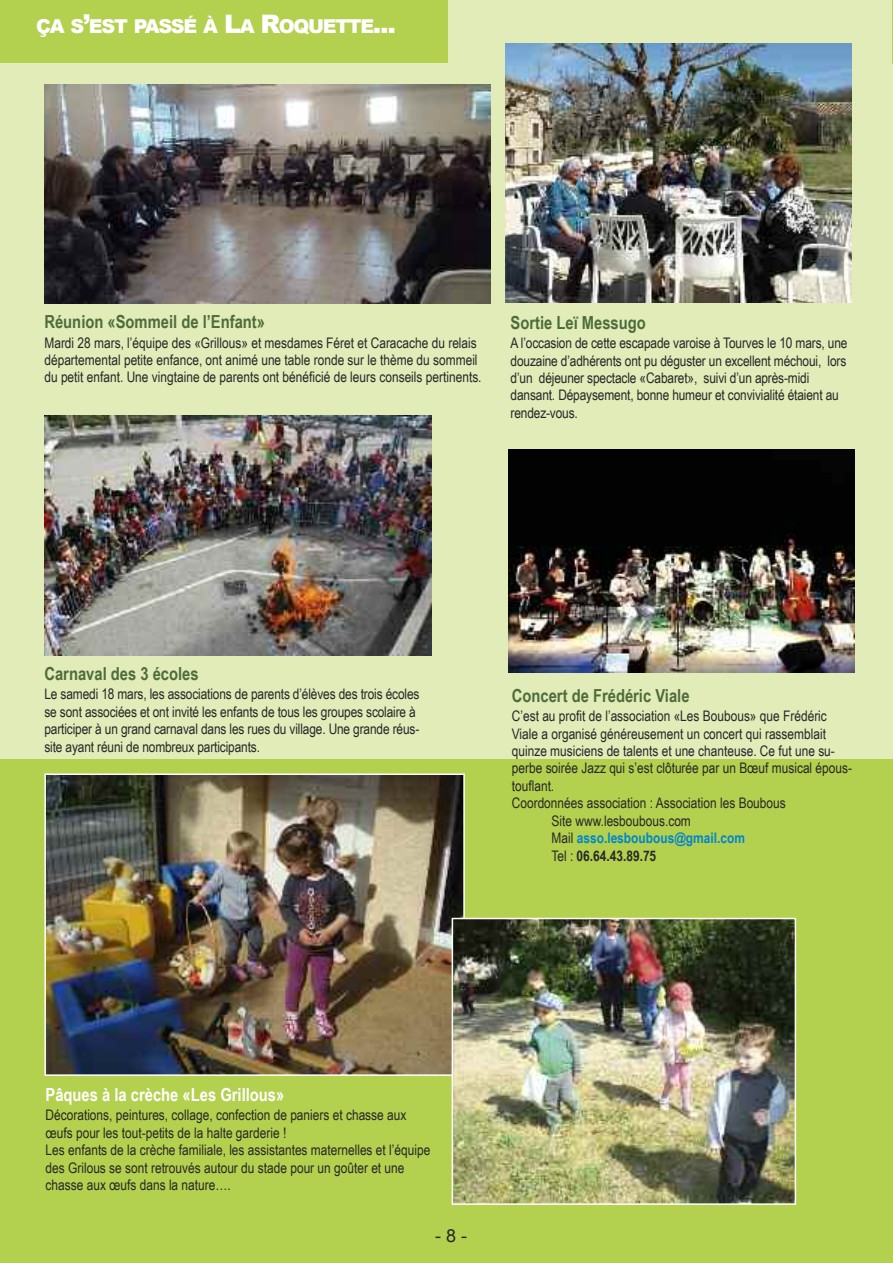
<style>
.page{position:relative;width:893px;height:1263px;background:#b4d04f}
.page>*{position:absolute;margin:0;border:0;box-sizing:border-box;transform-origin:0 0}
.t1{font:900 19.2px "Arial";letter-spacing:-.065em;color:#fff}
.t2{font:700 18px "Arial Narrow";color:#4e6c3b}
.t3{font:700 18px "Arial Narrow";color:#fff}
.t4{font:18px "Arial";color:#272627}
.t5{font:14.55px/17.4px "Arial Narrow";color:#272627}
.t6{font:700 14.55px "Arial Narrow";color:#0085cc}
.t7{font:700 14.55px "Arial Narrow";color:#272627}
.s1{font-size:25.5px}
.s2{font-weight:400;color:#272627}
.s3{font-weight:400}
</style>
<div class="page">
<div style="left:0;top:0;width:893px;height:759px;background:#e1ecb9"></div>
<div style="left:0;top:0;width:448px;height:62px;background:#b4d04f"></div>
<img style="left:44px;top:85px;width:447px;height:218px">
<img style="left:505px;top:43px;width:347px;height:260px">
<img style="left:44px;top:416px;width:387px;height:239px">
<img style="left:47px;top:776px;width:415px;height:297px">
<div style="left:44px;top:773px;width:421px;height:303px;border:2px solid #fff"></div>
<img style="left:455px;top:921px;width:338px;height:281px">
<div style="left:452px;top:918px;width:344px;height:287px;border:2px solid #fff"></div>
<hr style="left:892px;top:0;width:1px;height:1263px;background:#b4d04f">
<img style="left:508px;top:449px;width:347px;height:223px">
<h1 class="t1" style="left:36px;top:12px;width:361px">ÇA S<span class="s1">’</span>EST PASSÉ À <span class="s1">L</span>A <span class="s1">R</span>OQUETTE<span class="s1">...</span></h1>
<p class="t2" style="left:44px;top:312px;width:222px">Réunion «Sommeil de l’enfant»</p>
<p class="t5" style="left:44px;top:334px;width:439px">Mardi 28 mars, l’équipe des «Grillous» et mesdames Féret et Caracache du relais départemental petite enfance, ont animé une table ronde sur le thème du sommeil du petit enfant. Une vingtaine de parents ont bénéficié de leurs conseils pertinents.</p>
<p class="t2" style="left:511px;top:312px;width:137px">Sortie Leï messugo</p>
<p class="t5" style="left:510px;top:334px;width:338px">A l’occasion de cette escapade varoise à Tourves le 10 mars, une douzaine d’adhérents ont pu déguster un excellent méchoui, lors d’un déjeuner spectacle «Cabaret», suivi d’un après-midi dansant. Dépaysement, bonne humeur et convivialité étaient au rendez-vous.</p>
<p class="t2" style="left:44px;top:663px;width:156px">Carnaval des 3 écoles</p>
<p class="t5" style="left:44px;top:685px;width:377px">Le samedi 18 mars, les associations de parents d’élèves des trois écoles se sont associées et ont invité les enfants de tous les groupes scolaire à participer à un grand carnaval dans les rues du village. Une grande réus&shy;site ayant réuni de nombreux participants.</p>
<p class="t2" style="left:512px;top:685px;width:179px">Concert de Frédéric viale</p>
<p class="t5" style="left:512px;top:707px;width:317px">C’est au profit de l’association «Les Boubous» que Frédéric</p>
<p class="t5" style="left:512px;top:725px;width:316px">Viale a organisé généreusement un concert qui rassemblait</p>
<p class="t5" style="left:512px;top:742px;width:325px">quinze musiciens de talents et une chanteuse. Ce fut une su-</p>
<p class="t5" style="left:512px;top:759px;width:342px">perbe soirée Jazz qui s’est clôturée par un Bœuf musical épous-</p>
<p class="t5" style="left:512px;top:777px;width:44px">touflant.</p>
<p class="t5" style="left:512px;top:794px;width:275px">Coordonnées association : Association les Boubous</p>
<p class="t5" style="left:552px;top:812px;width:141px">Site www.lesboubous.com</p>
<p class="t6" style="left:552px;top:830px;width:195px"><span class="s2">Mail</span> asso.lesboubous@gmail.com</p>
<p class="t7" style="left:551px;top:847px;width:106px"><span class="s3">Tel :</span> 06.64.43.89.75</p>
<p class="t3" style="left:46px;top:1084px;width:240px">Pâques à la crèche «Les Grillous»</p>
<p class="t5" style="left:46px;top:1106px;width:386px">Décorations, peintures, collage, confection de paniers et chasse aux œufs pour les tout-petits de la halte garderie !<br>Les enfants de la crèche familiale, les assistantes maternelles et l’équipe des Grilous se sont retrouvés autour du stade pour un goûter et une chasse aux œufs dans la nature….</p>
<p class="t4" style="left:435px;top:1226px;width:34px">-8-</p>
</div>
